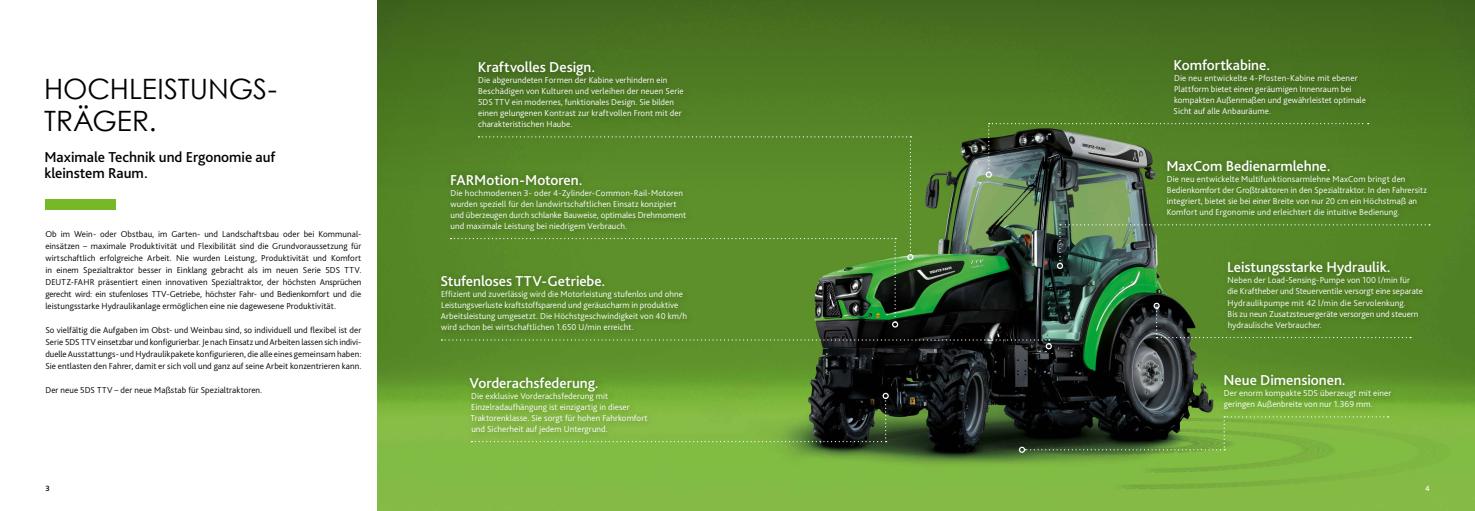
<style>
.page{position:relative;width:1475px;height:511px;background:#fff}
.page>*{position:absolute;margin:0;border:0;box-sizing:border-box;transform-origin:0 0}
.t1{font:28px/32px "Century Gothic";color:#000}
.t2{font:500 15px "Bliss Pro";color:#fff}
.t3{font:500 15px/16px "Bliss Pro";letter-spacing:-.005em;color:#000}
.t4{font:300 9px/11px "Bliss Pro";letter-spacing:.005em;color:#fff}
.t5{font:300 9px/12px "Bliss Pro";letter-spacing:.01em;color:#000;text-align:justify}
.t6{font:500 8px "Bliss Pro";color:#000}
.t7{font:500 8px "Bliss Pro";color:#fff}
</style>
<div class="page">
<img style="left:377px;top:190px;width:1097px;height:320px">
<svg style="left:377px;top:0;width:1097px;height:190px;background:#4a7422"></svg>
<div style="left:1218px;top:369px;width:179px;height:47px;background:#000;opacity:.3"></div>
<div style="left:1169px;top:54px;width:203px;height:67px;background:#487220"></div>
<div style="left:473px;top:56px;width:218px;height:79px;background:#000;opacity:.3"></div>
<div style="left:1222px;top:257px;width:207px;height:80px;background:#508023"></div>
<div style="left:445px;top:169px;width:248px;height:69px;background:#558726"></div>
<div style="left:465px;top:371px;width:189px;height:70px;background:#000;opacity:.3"></div>
<div style="left:1162px;top:155px;width:271px;height:70px;background:#528224"></div>
<div style="left:436px;top:270px;width:258px;height:67px;background:#568727"></div>
<svg style="left:985px;top:123px;width:383px;height:54px"></svg>
<svg style="left:1059px;top:224px;width:370px;height:40px;background:#568236"></svg>
<div style="left:1056px;top:262px;width:6px;height:7px;border:1px solid #fff;border-radius:50%"></div>
<svg style="left:441px;top:339px;width:610px;height:10px;background:#466529"></svg>
<svg style="left:471px;top:392px;width:417px;height:50px;background:#6c9939"></svg>
<svg style="left:450px;top:136px;width:463px;height:186px"></svg>
<div style="left:891px;top:321px;width:7px;height:6px;border:1px solid #fff;border-radius:50%"></div>
<svg style="left:1153px;top:302px;width:257px;height:36px"></svg>
<svg style="left:1018px;top:416px;width:370px;height:36px;background:#53762f"></svg>
<div style="left:45px;top:199px;width:71px;height:10px;background:#76b828"></div>
<h1 class="t1" style="left:44px;top:72px;width:234px">HOCHLEISTUNGS-<br>TRÄGER.</h1>
<h2 class="t3" style="left:44px;top:149px;width:232px">Maximale Technik und Ergonomie auf kleinstem Raum.</h2>
<p class="t5" style="left:45px;top:227px;width:317px">Ob im Wein- oder Obstbau, im Garten- und Landschaftsbau oder bei Kommunal&shy;einsätzen – maximale Produktivität und Flexibilität sind die Grundvoraussetzung für wirtschaftlich erfolgreiche Arbeit. Nie wurden Leistung, Produktivität und Komfort in einem Spezialtraktor besser in Einklang gebracht als im neuen Serie 5DS TTV.<br>DEUTZ-FAHR präsentiert einen innovativen Spezialtraktor, der höchsten Ansprüchen gerecht wird: ein stufenloses TTV-Getriebe, höchster Fahr- und Bedienkomfort und die leistungsstarke Hydraulikanlage ermöglichen eine nie dagewesene Produktivität.</p>
<p class="t5" style="left:45px;top:323px;width:317px">So vielfältig die Aufgaben im Obst- und Weinbau sind, so individuell und flexibel ist der Serie 5DS TTV einsetzbar und konfigurierbar. Je nach Einsatz und Arbeiten lassen sich indivi&shy;duelle Ausstattungs- und Hydraulikpakete konfigurieren, die alle eines gemeinsam haben:<br>Sie entlasten den Fahrer, damit er sich voll und ganz auf seine Arbeit konzentrieren kann.</p>
<p class="t5" style="left:45px;top:383px;width:218px">Der neue 5DS TTV – der neue Maßstab für Spezialtraktoren.</p>
<h2 class="t2" style="left:478px;top:58px;width:119px">Kraftvolles Design.</h2>
<p class="t4" style="left:478px;top:74px;width:207px">Die abgerundeten Formen der Kabine verhindern ein Beschädigen von Kulturen und verleihen der neuen Serie 5DS TTV ein modernes, funktionales Design. Sie bilden einen gelungenen Kontrast zur kraftvollen Front mit der charakteristischen Haube.</p>
<h2 class="t2" style="left:450px;top:170px;width:134px">FARMotion-Motoren.</h2>
<p class="t4" style="left:450px;top:187px;width:237px">Die hochmodernen 3- oder 4-Zylinder-Common-Rail-Motoren wurden speziell für den landwirtschaftlichen Einsatz konzipiert und überzeugen durch schlanke Bauweise, optimales Drehmoment und maximale Leistung bei niedrigem Verbrauch.</p>
<h2 class="t2" style="left:440px;top:271px;width:166px">Stufenloses TTV-Getriebe.</h2>
<p class="t4" style="left:440px;top:288px;width:248px">Effizient und zuverlässig wird die Motorleistung stufenlos und ohne Leistungsverluste kraftstoffsparend und geräuscharm in produktive Arbeitsleistung umgesetzt. Die Höchstgeschwindigkeit von 40 km/h wird schon bei wirtschaftlichen 1.650 U/min erreicht.</p>
<h2 class="t2" style="left:469px;top:373px;width:130px">Vorderachsfederung.</h2>
<p class="t4" style="left:470px;top:389px;width:178px">Die exklusive Vorderachsfederung mit Einzelradaufhängung ist einzigartig in dieser Traktorenklasse. Sie sorgt für hohen Fahrkomfort und Sicherheit auf jedem Untergrund.</p>
<h2 class="t2" style="left:1173px;top:55px;width:98px">Komfortkabine.</h2>
<p class="t4" style="left:1173px;top:72px;width:194px">Die neu entwickelte 4-Pfosten-Kabine mit ebener Plattform bietet einen geräumigen Innenraum bei kompakten Außenmaßen und gewährleistet optimale Sicht auf alle Anbauräume.</p>
<h2 class="t2" style="left:1166px;top:156px;width:166px">MaxCom Bedienarmlehne.</h2>
<p class="t4" style="left:1166px;top:173px;width:261px">Die neu entwickelte Multifunktionsarmlehne MaxCom bringt den Bedienkomfort der Großtraktoren in den Spezialtraktor. In den Fahrersitz integriert, bietet sie bei einer Breite von nur 20 cm ein Höchstmaß an Komfort und Ergonomie und erleichtert die intuitive Bedienung.</p>
<h2 class="t2" style="left:1226px;top:258px;width:165px">Leistungsstarke Hydraulik.</h2>
<p class="t4" style="left:1227px;top:274px;width:197px">Neben der Load-Sensing-Pumpe von 100 l/min für<br>die Kraftheber und Steuerventile versorgt eine separate Hydraulikpumpe mit 42 l/min die Servolenkung.<br>Bis zu neun Zusatzsteuergeräte versorgen und steuern hydraulische Verbraucher.</p>
<h2 class="t2" style="left:1223px;top:370px;width:124px">Neue Dimensionen.</h2>
<p class="t4" style="left:1223px;top:387px;width:169px">Der enorm kompakte 5DS überzeugt mit einer geringen Außenbreite von nur 1.369 mm.</p>
<p class="t6" style="left:45px;top:482px;width:6px">3</p>
<p class="t7" style="left:1424px;top:482px;width:6px">4</p>
</div>
